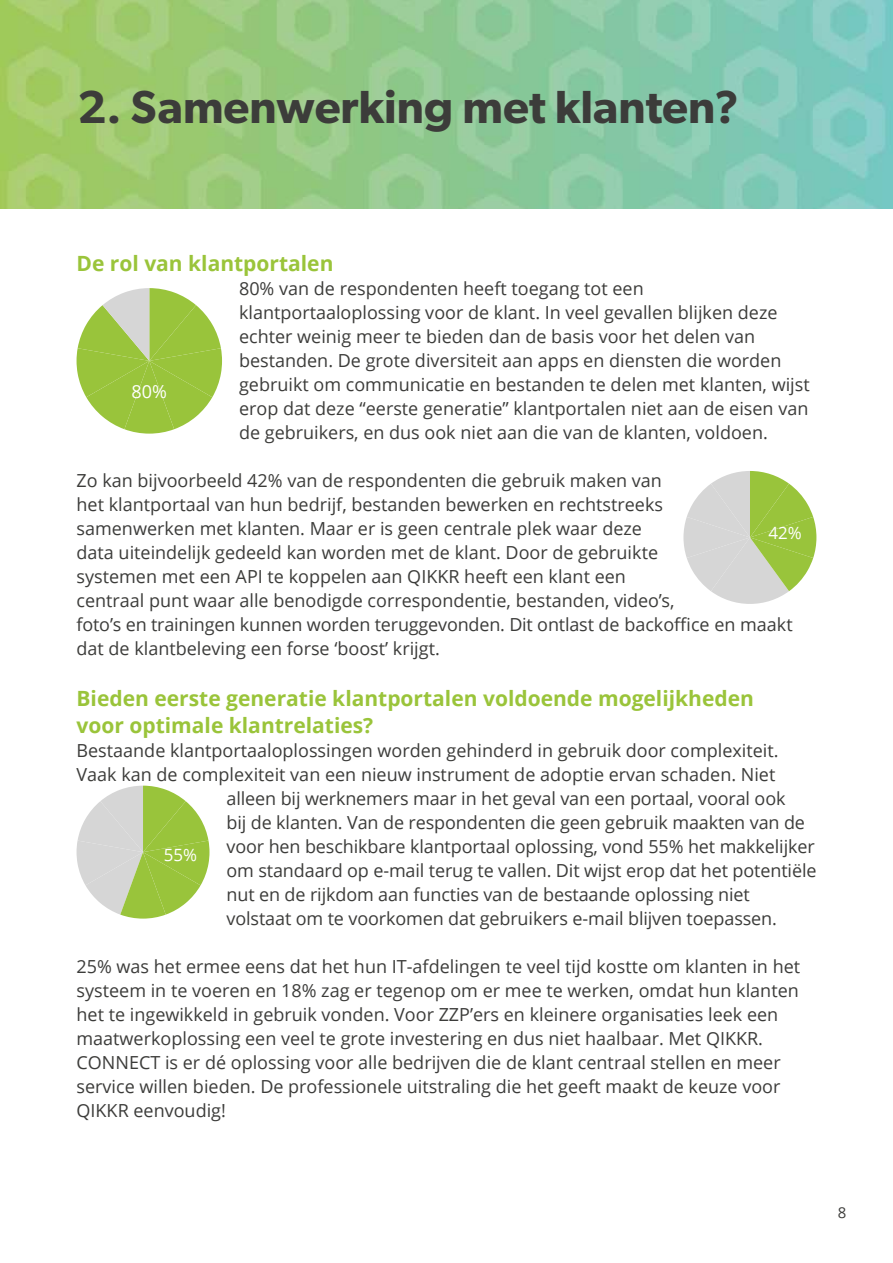
<style>
.page{position:relative;width:893px;height:1263px;background:#fff}
.page>*{position:absolute;margin:0;border:0;box-sizing:border-box;transform-origin:0 0}
.t1{font:600 46.5px "Gibson";color:#3c3c3a}
.t2{font:700 21px/27px "Open Sans";color:#9ac43a}
.t3{font:18px/24px "Open Sans";color:#3c3c3a}
.t4{font:18px "Open Sans";color:#fff}
.t5{font:16.95px "Open Sans";color:#fff}
.t6{font:15px "Open Sans";color:#3c3c3a}
</style>
<div class="page">
<img style="left:0;top:0;width:893px;height:208px">
<svg style="left:77px;top:288px;width:145px;height:146px"></svg>
<svg style="left:683px;top:471px;width:133px;height:133px"></svg>
<svg style="left:77px;top:786px;width:132px;height:132px"></svg>
<h1 class="t1" style="left:77px;top:79px;width:663px">2. Samenwerking met klanten?</h1>
<p class="t2" style="left:77px;top:250px;width:258px">De rol van klantportalen</p>
<p class="t3" style="left:239px;top:276px;width:572px">80% van de respondenten heeft toegang tot een klantportaaloplossing voor de klant. In veel gevallen blijken deze echter weinig meer te bieden dan de basis voor het delen van bestanden. De grote diversiteit aan apps en diensten die worden gebruikt om communicatie en bestanden te delen met klanten, wijst erop dat deze “eerste generatie” klantportalen niet aan de eisen van de gebruikers, en dus ook niet aan die van de klanten, voldoen.</p>
<p class="t3" style="left:77px;top:468px;width:718px">Zo kan bijvoorbeeld 42% van de respondenten die gebruik maken van<br>het klantportaal van hun bedrijf, bestanden bewerken en rechtstreeks<br>samenwerken met klanten. Maar er is geen centrale plek waar deze<br>data uiteindelijk gedeeld kan worden met de klant. Door de gebruikte<br>systemen met een API te koppelen aan QIKKR heeft een klant een<br>centraal punt waar alle benodigde correspondentie, bestanden, video’s,<br>foto’s en trainingen kunnen worden teruggevonden. Dit ontlast de backoffice en maakt dat de klantbeleving een forse ‘boost’ krijgt.</p>
<p class="t2" style="left:77px;top:685px;width:679px">Bieden eerste generatie klantportalen voldoende mogelijkheden voor optimale klantrelaties?</p>
<p class="t3" style="left:77px;top:738px;width:704px">Bestaande klantportaaloplossingen worden gehinderd in gebruik door complexiteit.</p>
<p class="t3" style="left:77px;top:762px;width:700px">Vaak kan de complexiteit van een nieuw instrument de adoptie ervan schaden. Niet</p>
<p class="t3" style="left:226px;top:786px;width:561px">alleen bij werknemers maar in het geval van een portaal, vooral ook</p>
<p class="t3" style="left:226px;top:810px;width:580px">bij de klanten. Van de respondenten die geen gebruik maakten van de</p>
<p class="t3" style="left:226px;top:834px;width:590px">voor hen beschikbare klantportaal oplossing, vond 55% het makkelijker</p>
<p class="t3" style="left:226px;top:858px;width:591px">om standaard op e-mail terug te vallen. Dit wijst erop dat het potentiële</p>
<p class="t3" style="left:226px;top:882px;width:525px">nut en de rijkdom aan functies van de bestaande oplossing niet</p>
<p class="t3" style="left:226px;top:906px;width:552px">volstaat om te voorkomen dat gebruikers e-mail blijven toepassen.</p>
<p class="t3" style="left:77px;top:954px;width:725px">25% was het ermee eens dat het hun IT-afdelingen te veel tijd kostte om klanten in het systeem in te voeren en 18% zag er tegenop om er mee te werken, omdat hun klanten het te ingewikkeld in gebruik vonden. Voor ZZP’ers en kleinere organisaties leek een maatwerkoplossing een veel te grote investering en dus niet haalbaar. Met QIKKR.<br>CONNECT is er dé oplossing voor alle bedrijven die de klant centraal stellen en meer service willen bieden. De professionele uitstraling die het geeft maakt de keuze voor QIKKR eenvoudig!</p>
<p class="t4" style="left:132px;top:379px;width:37px">80%</p>
<p class="t5" style="left:768px;top:521px;width:35px">42%</p>
<p class="t5" style="left:164px;top:843px;width:35px">55%</p>
<p class="t6" style="left:838px;top:1203px;width:10px">8</p>
</div>
